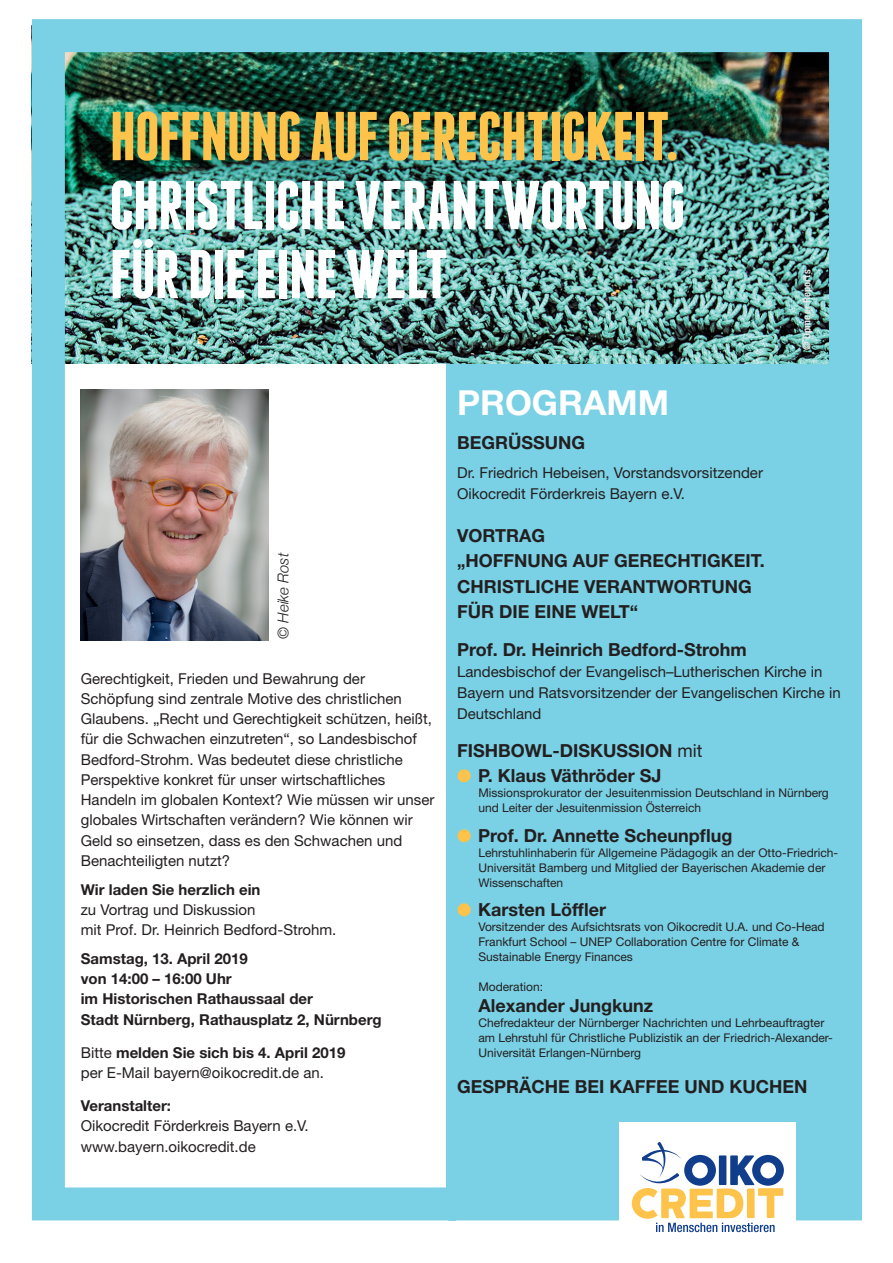
<style>
.page{position:relative;width:893px;height:1263px;background:#fff}
.page>*{position:absolute;margin:0;border:0;box-sizing:border-box;transform-origin:0 0}
.HD{font:700 69px "Franchise";letter-spacing:-.025em;color:#fff}
.HD-2{font:700 69px "Franchise";letter-spacing:-.025em;color:#fec34a}
.t1{font:700 34.5px "Helvetica Neue LT Pro";color:#fff}
.t2{font:700 18px/25.5px "Helvetica Neue LT Pro";color:#231f20}
.t3{font:15px/20.2px "Helvetica Neue LT Pro";color:#231f20}
.t4{font:700 15px/20.2px "Helvetica Neue LT Pro";color:#231f20}
.t5{font:italic 300 15px "Helvetica Neue";color:#231f20}
.t6{font:12px/15px "Helvetica Neue LT Pro";color:#231f20}
.t7{font:700 condensed 10.5px "Helvetica Neue";letter-spacing:.02em;color:#e6e7e9}
.s1{font-weight:700}
.s2{font-weight:400}
.s3{color:#fec34a}
</style>
<div class="page">
<img style="left:31px;top:19px;width:831px;height:1202px">
<div style="left:446px;top:364px;width:415px;height:824px;background:#7ad0e4"></div>
<div style="left:620px;top:1123px;width:176px;height:140px;background:#fff"></div>
<svg style="left:632px;top:1142px;width:152px;height:90px"></svg>
<p class="HD-2" style="left:109px;top:101px;width:570px">HOFFNUNG AUF GERECHTIGKEIT.</p>
<p class="HD" style="left:109px;top:170px;width:578px">CHRISTLICHE VERANTWORTUNG</p>
<p class="HD" style="left:109px;top:239px;width:341px">FÜR DIE EINE WELT</p>
<p class="t7" style="left:798px;top:350px;width:82px;rotate:-90deg">© Opmeer Reports</p>
<p class="t5" style="left:271px;top:639px;width:87px;rotate:-90deg">© Heike Rost</p>
<p class="t3" style="left:81px;top:668px;width:355px">Gerechtigkeit, Frieden und Bewahrung der Schöpfung sind zentrale Motive des christlichen Glaubens. „Recht und Gerechtigkeit schützen, heißt, für die Schwachen einzutreten“, so Landesbischof Bedford-Strohm. Was bedeutet diese christliche Perspektive konkret für unser wirtschaftliches Handeln im globalen Kontext? Wie müssen wir unser globales Wirtschaften verändern? Wie können wir Geld so einsetzen, dass es den Schwachen und Benachteiligten nutzt?</p>
<p class="t3" style="left:81px;top:879px;width:257px"><span class="s1">Wir laden Sie herzlich ein<br></span>zu Vortrag und Diskussion<br>mit Prof. Dr. Heinrich Bedford-Strohm.</p>
<p class="t4" style="left:81px;top:948px;width:302px">Samstag, 13. April 2019<br>von 14:00 – 16:00 Uhr<br>im Historischen Rathaussaal der<br>Stadt Nürnberg, Rathausplatz 2, Nürnberg</p>
<p class="t3" style="left:81px;top:1042px;width:266px">Bitte <span class="s1">melden Sie sich bis 4. April 2019 </span>per E-Mail bayern@oikocredit.de an.</p>
<p class="t3" style="left:81px;top:1095px;width:229px"><span class="s1">Veranstalter:<br></span>Oikocredit Förderkreis Bayern e.V. www.bayern.oikocredit.de</p>
<p class="t1" style="left:457px;top:381px;width:214px">PROGRAMM</p>
<p class="t2" style="left:457px;top:429px;width:130px">BEGRÜSSUNG</p>
<p class="t3" style="left:457px;top:462px;width:307px;line-height:21px">Dr. Friedrich Hebeisen, Vorstandsvorsitzender<br>Oikocredit Förderkreis Bayern e.V.</p>
<p class="t2" style="left:457px;top:522px;width:309px">VORTRAG<br>„HOFFNUNG AUF GERECHTIGKEIT.<br>CHRISTLICHE VERANTWORTUNG<br>FÜR DIE EINE WELT“</p>
<p class="t2" style="left:457px;top:636px;width:291px">Prof. Dr. Heinrich Bedford-Strohm</p>
<p class="t3" style="left:457px;top:661px;width:385px;line-height:21px">Landesbischof der Evangelisch–Lutherischen Kirche in<br>Bayern und Ratsvorsitzender der Evangelischen Kirche in<br>Deutschland</p>
<p class="t2" style="left:457px;top:737px;width:247px">FISHBOWL-DISKUSSION <span class="s2">mit</span></p>
<p class="t2" style="left:457px;top:763px;width:206px"><span class="s3">●</span> P. Klaus Väthröder SJ</p>
<p class="t6" style="left:478px;top:785px;width:352px">Missionsprokurator der Jesuitenmission Deutschland in Nürnberg und Leiter der Jesuitenmission Österreich</p>
<p class="t2" style="left:457px;top:822px;width:277px"><span class="s3">●</span> Prof. Dr. Annette Scheunpflug</p>
<p class="t6" style="left:478px;top:845px;width:361px">Lehrstuhlinhaberin für Allgemeine Pädagogik an der Otto-Friedrich-<br>Universität Bamberg und Mitglied der Bayerischen Akademie der<br>Wissenschaften</p>
<p class="t2" style="left:457px;top:897px;width:151px"><span class="s3">●</span> Karsten Löffler</p>
<p class="t6" style="left:478px;top:919px;width:348px">Vorsitzender des Aufsichtsrats von Oikocredit U.A. und Co-Head<br>Frankfurt School – UNEP Collaboration Centre for Climate &amp;<br>Sustainable Energy Finances</p>
<p class="t6" style="left:478px;top:979px;width:66px">Moderation:</p>
<p class="t2" style="left:478px;top:992px;width:176px">Alexander Jungkunz</p>
<p class="t6" style="left:478px;top:1015px;width:356px">Chefredakteur der Nürnberger Nachrichten und Lehrbeauftragter am Lehrstuhl für Christliche Publizistik an der Friedrich-Alexander-<br>Universität Erlangen-Nürnberg</p>
<p class="t2" style="left:457px;top:1073px;width:352px">GESPRÄCHE BEI KAFFEE UND KUCHEN</p>
</div>
